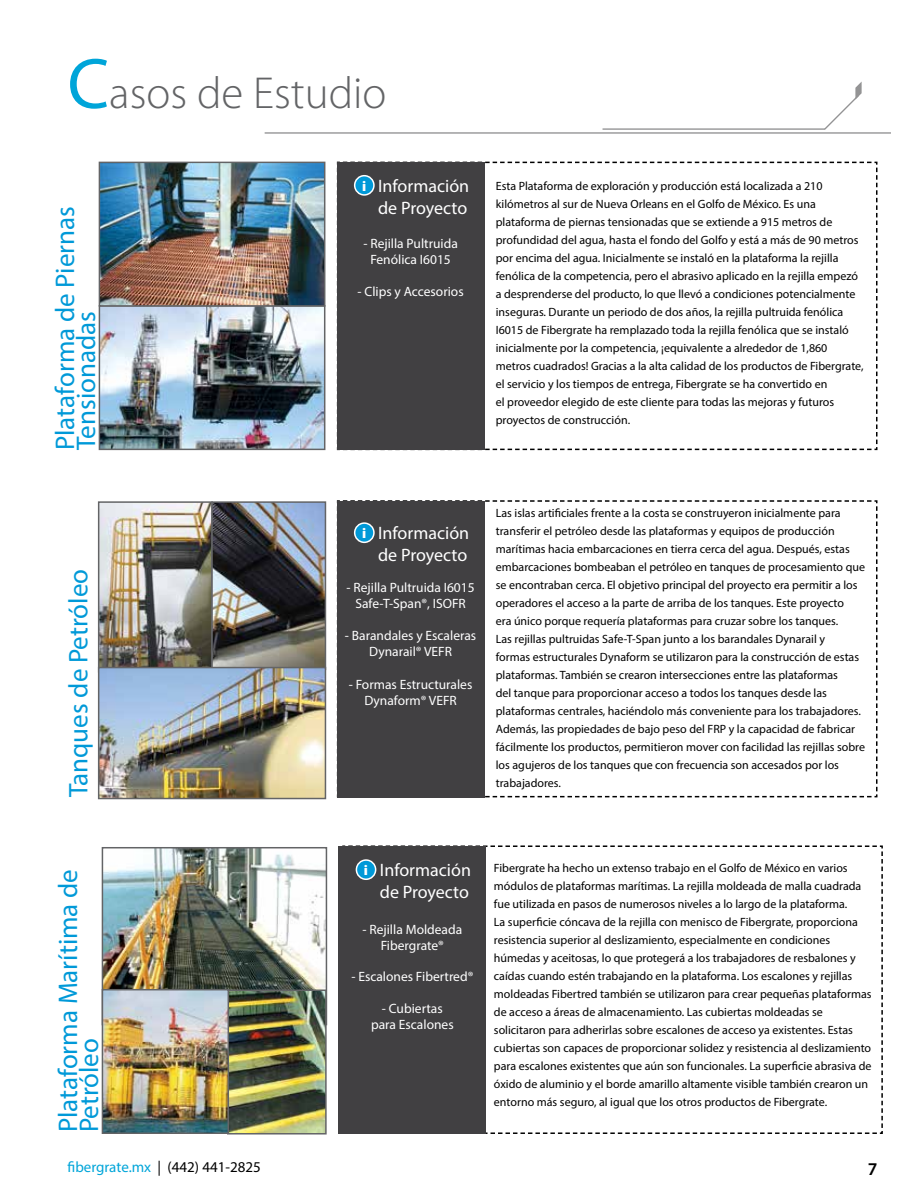
<style>
.page{position:relative;width:918px;height:1188px;background:#fff}
.page>*{position:absolute;margin:0;border:0;box-sizing:border-box;transform-origin:0 0}
.t1{font:300 45px "Myriad Pro";color:#636466}
.t2{font:27px/21px "Myriad Pro";color:#0099d8}
.t3{font:18px/21.6px "Myriad Pro";color:#fff;text-align:right}
.t4{font:600 18px "Myriad Pro";color:#000}
.t5{font:15px "Myriad Pro";color:#000}
.t6{font:13.5px/16.2px "Myriad Pro";color:#fff;text-align:center}
.t7{font:12px/18px "Myriad Pro";color:#000}
.s1{font-weight:400;font-size:72px;color:#00a5d9}
.s2{font-weight:900;font-size:14.25px}
.s3{color:#00a5d9}
</style>
<div class="page">
<hr style="left:265px;top:132px;width:626px;height:2px;background:#949495">
<hr style="left:603px;top:128px;width:222px;height:2px;background:#949495">
<svg style="left:823px;top:82px;width:39px;height:48px"></svg>
<svg style="left:336px;top:500px;width:542px;height:298px"></svg>
<div style="left:337px;top:501px;width:147px;height:296px;background:#414042"></div>
<div style="left:355px;top:523px;width:19px;height:19px;background:#0099d8;border-radius:50%"></div>
<div style="left:354px;top:522px;width:21px;height:21px;border:2px solid #fff;border-radius:50%"></div>
<img style="left:101px;top:504px;width:109px;height:163px">
<div style="left:98px;top:501px;width:115px;height:172px;border:2px solid #636466"></div>
<img style="left:214px;top:504px;width:109px;height:163px">
<div style="left:211px;top:501px;width:115px;height:169px;border:2px solid #636466"></div>
<img style="left:101px;top:670px;width:222px;height:126px">
<div style="left:98px;top:667px;width:228px;height:132px;border:2px solid #636466"></div>
<img style="left:102px;top:165px;width:220px;height:282px">
<div style="left:99px;top:305px;width:226px;height:145px;border:2px solid #636466"></div>
<div style="left:99px;top:162px;width:226px;height:145px;border:2px solid #636466"></div>
<svg style="left:336px;top:161px;width:542px;height:290px"></svg>
<div style="left:337px;top:163px;width:147px;height:287px;background:#414042"></div>
<div style="left:355px;top:176px;width:19px;height:19px;background:#0099d8;border-radius:50%"></div>
<div style="left:354px;top:175px;width:21px;height:21px;border:2px solid #fff;border-radius:50%"></div>
<svg style="left:342px;top:845px;width:541px;height:289px"></svg>
<div style="left:339px;top:846px;width:147px;height:288px;background:#414042"></div>
<div style="left:356px;top:860px;width:20px;height:19px;background:#0099d8;border-radius:50%"></div>
<div style="left:356px;top:859px;width:20px;height:21px;border:2px solid #fff;border-radius:50%"></div>
<div style="left:494px;top:863px;width:380px;height:258px;background:#fff"></div>
<img style="left:105px;top:850px;width:219px;height:139px">
<div style="left:102px;top:847px;width:225px;height:178px;border:2px solid #636466"></div>
<img style="left:105px;top:992px;width:219px;height:140px">
<div style="left:227px;top:989px;width:100px;height:146px;border:2px solid #636466"></div>
<div style="left:102px;top:989px;width:127px;height:145px;border:2px solid #636466"></div>
<h1 class="t1" style="left:68px;top:66px;width:321px"><span class="s1">C</span>asos de Estudio</h1>
<h2 class="t2" style="left:54px;top:450px;width:245px;rotate:-90deg">Plataforma de Piernas<br>Tensionadas</h2>
<h2 class="t2" style="left:68px;top:797px;width:230px;rotate:-90deg">Tanques de Petróleo</h2>
<h3 class="t3" style="left:362px;top:175px;width:109px"><span class="s2">i</span> Información de Proyecto</h3>
<p class="t6" style="left:363px;top:235px;width:96px">- Rejilla Pultruida<br>Fenólica I6015</p>
<p class="t6" style="left:358px;top:283px;width:108px">- Clips y Accesorios</p>
<p class="t7" style="left:496px;top:177px;width:369px">Esta Plataforma de exploración y producción está localizada a 210 kilómetros al sur de Nueva Orleans en el Golfo de México. Es una plataforma de piernas tensionadas que se extiende a 915 metros de profundidad del agua, hasta el fondo del Golfo y está a más de 90 metros por encima del agua. Inicialmente se instaló en la plataforma la rejilla fenólica de la competencia, pero el abrasivo aplicado en la rejilla empezó a desprenderse del producto, lo que llevó a condiciones potencialmente inseguras. Durante un periodo de dos años, la rejilla pultruida fenólica I6015 de Fibergrate ha remplazado toda la rejilla fenólica que se instaló inicialmente por la competencia, ¡equivalente a alrededor de 1,860 metros cuadrados! Gracias a la alta calidad de los productos de Fibergrate, el servicio y los tiempos de entrega, Fibergrate se ha convertido en<br>el proveedor elegido de este cliente para todas las mejoras y futuros proyectos de construcción.</p>
<h3 class="t3" style="left:362px;top:522px;width:109px"><span class="s2">i</span> Información de Proyecto</h3>
<p class="t6" style="left:347px;top:579px;width:130px">- Rejilla Pultruida I6015<br>Safe-T-Span®, ISOFR</p>
<p class="t6" style="left:345px;top:627px;width:133px">- Barandales y Escaleras<br>Dynarail® VEFR</p>
<p class="t6" style="left:349px;top:676px;width:125px">- Formas Estructurales<br>Dynaform® VEFR</p>
<p class="t7" style="left:496px;top:504px;width:371px">Las islas artificiales frente a la costa se construyeron inicialmente para transferir el petróleo desde las plataformas y equipos de producción marítimas hacia embarcaciones en tierra cerca del agua. Después, estas embarcaciones bombeaban el petróleo en tanques de procesamiento que se encontraban cerca. El objetivo principal del proyecto era permitir a los operadores el acceso a la parte de arriba de los tanques. Este proyecto<br>era único porque requería plataformas para cruzar sobre los tanques.<br>Las rejillas pultruidas Safe-T-Span junto a los barandales Dynarail y<br>formas estructurales Dynaform se utilizaron para la construcción de estas plataformas. También se crearon intersecciones entre las plataformas<br>del tanque para proporcionar acceso a todos los tanques desde las plataformas centrales, haciéndolo más conveniente para los trabajadores.<br>Además, las propiedades de bajo peso del FRP y la capacidad de fabricar fácilmente los productos, permitieron mover con facilidad las rejillas sobre los agujeros de los tanques que con frecuencia son accesados por los trabajadores.</p>
<h2 class="t2" style="left:57px;top:1132px;width:265px;rotate:-90deg">Plataforma Marítima de<br>Petróleo</h2>
<h3 class="t3" style="left:364px;top:859px;width:109px"><span class="s2">i</span> Información de Proyecto</h3>
<p class="t7" style="left:494px;top:859px;width:379px">Fibergrate ha hecho un extenso trabajo en el Golfo de México en varios módulos de plataformas marítimas. La rejilla moldeada de malla cuadrada fue utilizada en pasos de numerosos niveles a lo largo de la plataforma.<br>La superficie cóncava de la rejilla con menisco de Fibergrate, proporciona resistencia superior al deslizamiento, especialmente en condiciones húmedas y aceitosas, lo que protegerá a los trabajadores de resbalones y caídas cuando estén trabajando en la plataforma. Los escalones y rejillas moldeadas Fibertred también se utilizaron para crear pequeñas plataformas de acceso a áreas de almacenamiento. Las cubiertas moldeadas se solicitaron para adherirlas sobre escalones de acceso ya existentes. Estas cubiertas son capaces de proporcionar solidez y resistencia al deslizamiento para escalones existentes que aún son funcionales. La superficie abrasiva de óxido de aluminio y el borde amarillo altamente visible también crearon un entorno más seguro, al igual que los otros productos de Fibergrate.</p>
<p class="t6" style="left:362px;top:921px;width:101px">- Rejilla Moldeada<br>Fibergrate®</p>
<p class="t6" style="left:351px;top:968px;width:123px">- Escalones Fibertred®</p>
<p class="t6" style="left:371px;top:1000px;width:84px">- Cubiertas para Escalones</p>
<p class="t5" style="left:68px;top:1158px;width:195px"><span class="s3">fibergrate.mx</span> | (442) 441-2825</p>
<h3 class="t4" style="left:868px;top:1157px;width:11px">7</h3>
</div>
